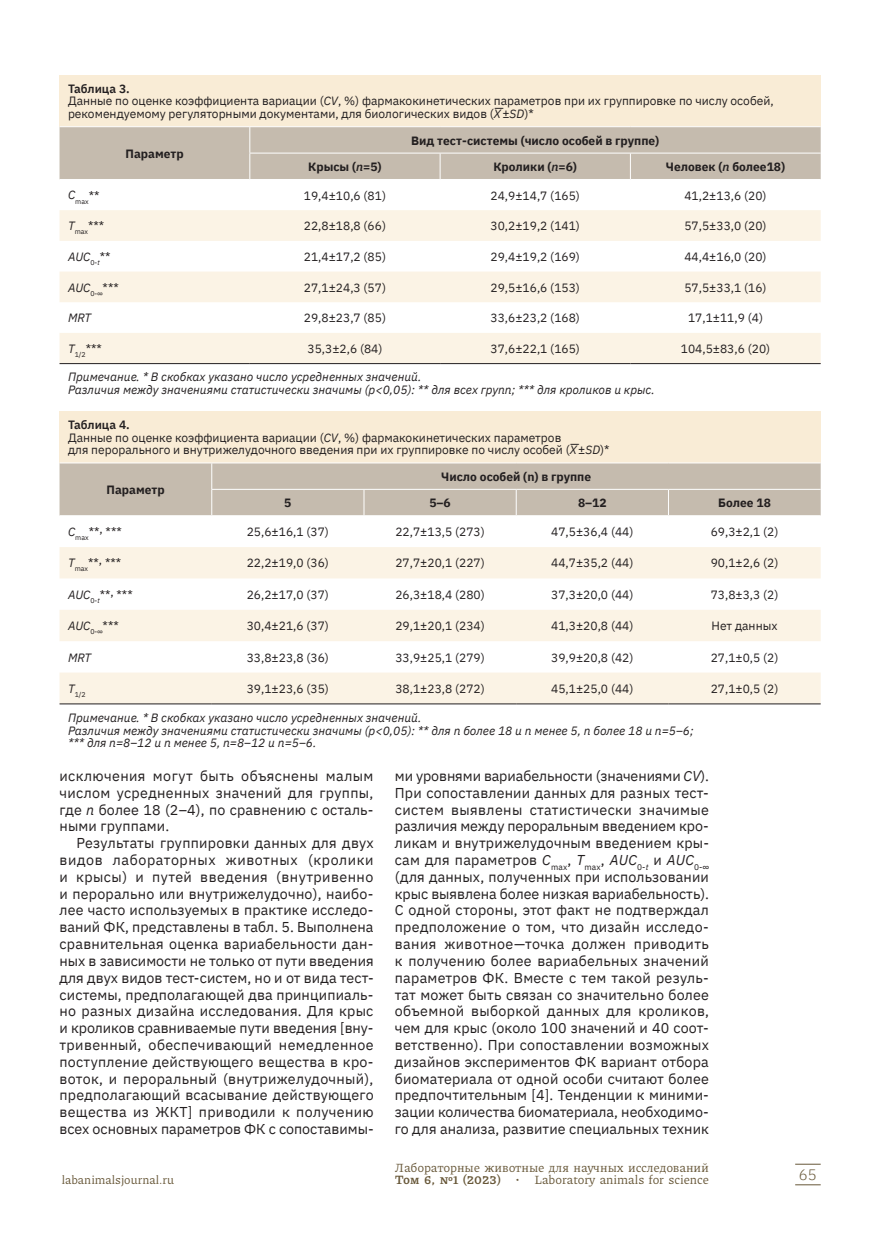
<style>
.page{position:relative;width:893px;height:1234px;background:#fff}
.page>*{position:absolute;margin:0;border:0;box-sizing:border-box;transform-origin:0 0}
.t1{font:300 15px "IBM Plex Sans";color:#675738}
.t2{font:14.25px/16.8px "IBM Plex Sans";letter-spacing:.005em;color:#231f20;text-align:justify}
.t3{font:12.45px "Piazzolla";color:#675738}
.t4{font:12px/12.8px "IBM Plex Sans";color:#231f20}
.t5{font:italic 12px/12.8px "IBM Plex Sans";color:#231f20}
.t6{font:700 12px "IBM Plex Sans";color:#231f20}
.t7{font:12px "Piazzolla";color:#675738}
.t8{font:7.05px "IBM Plex Sans";color:#231f20}
.s1{font-weight:600}
.s2{font-style:italic}
.s3{font-weight:600;font-style:italic}
.s4{font-style:normal}
.s5{font-weight:700}
</style>
<div class="page">
<svg style="left:795px;top:1163px;width:26px;height:1px"></svg>
<svg style="left:795px;top:1184px;width:26px;height:1px"></svg>
<div style="left:60px;top:75px;width:761px;height:52px;background:#f9ecd6"></div>
<svg style="left:60px;top:210px;width:761px;height:92px;fill:#fbf3e5"></svg>
<div style="left:60px;top:333px;width:761px;height:30px;background:#fbf3e5"></div>
<div style="left:60px;top:127px;width:761px;height:52px;background:#c5bbae"></div>
<hr style="left:60px;top:126px;width:190px;height:1px;background:#fff">
<hr style="left:250px;top:126px;width:190px;height:1px;background:#fff">
<hr style="left:440px;top:126px;width:190px;height:1px;background:#fff">
<hr style="left:630px;top:126px;width:191px;height:1px;background:#fff">
<hr style="left:60px;top:363px;width:190px;height:1px;background:#231f20">
<hr style="left:250px;top:363px;width:190px;height:1px;background:#231f20">
<hr style="left:440px;top:363px;width:190px;height:1px;background:#231f20">
<hr style="left:630px;top:363px;width:191px;height:1px;background:#231f20">
<div style="left:60px;top:411px;width:761px;height:52px;background:#f9ecd6"></div>
<svg style="left:60px;top:547px;width:761px;height:94px;fill:#fbf3e5"></svg>
<div style="left:60px;top:672px;width:761px;height:31px;background:#fbf3e5"></div>
<div style="left:60px;top:463px;width:761px;height:52px;background:#c5bbae"></div>
<hr style="left:60px;top:462px;width:152px;height:1px;background:#fff">
<hr style="left:212px;top:462px;width:152px;height:1px;background:#fff">
<hr style="left:364px;top:462px;width:152px;height:1px;background:#fff">
<hr style="left:516px;top:462px;width:152px;height:1px;background:#fff">
<hr style="left:668px;top:462px;width:153px;height:1px;background:#fff">
<hr style="left:60px;top:703px;width:152px;height:1px;background:#231f20">
<hr style="left:212px;top:703px;width:152px;height:1px;background:#231f20">
<hr style="left:364px;top:703px;width:152px;height:1px;background:#231f20">
<hr style="left:516px;top:703px;width:152px;height:1px;background:#231f20">
<hr style="left:668px;top:703px;width:153px;height:1px;background:#231f20">
<p class="t4" style="left:68px;top:81px;width:707px"><span class="s1">Таблица 3.<br></span>Данные по оценке коэффициента вариации (<span class="s2">CV</span>, %) фармакокинетических параметров при их группировке по числу особей, рекомендуемому регуляторными документами, для биологических видов (<span class="s2">X</span>±<span class="s2">SD</span>)*</p>
<p class="t4" style="left:494px;top:100px;width:11px">—</p>
<p class="t6" style="left:126px;top:144px;width:60px">Параметр</p>
<p class="t6" style="left:411px;top:131px;width:250px">Вид тест-системы (число особей в группе)</p>
<p class="t6" style="left:308px;top:157px;width:75px">Крысы (<span class="s3">n</span>=5)</p>
<p class="t6" style="left:493px;top:157px;width:85px">Кролики (<span class="s3">n</span>=6)</p>
<p class="t6" style="left:666px;top:157px;width:121px">Человек (<span class="s3">n</span> более18)</p>
<p class="t8" style="left:68px;top:195px;width:33px"><sup>С</sup>max<sup>**</sup></p>
<p class="t4" style="left:304px;top:188px;width:84px">19,4±10,6 (81)</p>
<p class="t4" style="left:491px;top:188px;width:91px">24,9±14,7 (165)</p>
<p class="t4" style="left:684px;top:188px;width:84px">41,2±13,6 (20)</p>
<p class="t8" style="left:68px;top:226px;width:38px"><sup>Т</sup>max<sup>***</sup></p>
<p class="t4" style="left:304px;top:218px;width:84px">22,8±18,8 (66)</p>
<p class="t4" style="left:491px;top:218px;width:91px">30,2±19,2 (141)</p>
<p class="t4" style="left:684px;top:218px;width:84px">57,5±33,0 (20)</p>
<p class="t5" style="left:68px;top:249px;width:44px">AUC<sub>0‑</sub><sub>t</sub><span class="s4">**</span></p>
<p class="t4" style="left:304px;top:249px;width:84px">21,4±17,2 (85)</p>
<p class="t4" style="left:491px;top:249px;width:91px">29,4±19,2 (169)</p>
<p class="t4" style="left:684px;top:249px;width:84px">44,4±16,0 (20)</p>
<p class="t5" style="left:68px;top:280px;width:52px">AUC<sub>0-∞</sub><span class="s4">***</span></p>
<p class="t4" style="left:304px;top:280px;width:84px">27,1±24,3 (57)</p>
<p class="t4" style="left:491px;top:280px;width:91px">29,5±16,6 (153)</p>
<p class="t4" style="left:684px;top:280px;width:84px">57,5±33,1 (16)</p>
<p class="t5" style="left:68px;top:310px;width:25px">MRT</p>
<p class="t4" style="left:304px;top:310px;width:84px">29,8±23,7 (85)</p>
<p class="t4" style="left:491px;top:310px;width:91px">33,6±23,2 (168)</p>
<p class="t4" style="left:688px;top:310px;width:77px">17,1±11,9 (4)</p>
<p class="t8" style="left:68px;top:349px;width:35px"><sup>Т</sup>1/2<sup>***</sup></p>
<p class="t4" style="left:307px;top:341px;width:77px">35,3±2,6 (84)</p>
<p class="t4" style="left:491px;top:341px;width:91px">37,6±22,1 (165)</p>
<p class="t4" style="left:681px;top:341px;width:91px">104,5±83,6 (20)</p>
<p class="t5" style="left:68px;top:370px;width:588px">Примечание. * В скобках указано число усредненных значений.<br>Различия между значениями статистически значимы (р&lt;0,05): ** для всех групп; *** для кроликов и крыс.</p>
<p class="t4" style="left:68px;top:417px;width:543px"><span class="s1">Таблица 4.<br></span>Данные по оценке коэффициента вариации (<span class="s2">CV</span>, %) фармакокинетических параметров<br>для перорального и внутрижелудочного введения при их группировке по числу особей (<span class="s2">X</span>±<span class="s2">SD</span>)*</p>
<p class="t4" style="left:570px;top:436px;width:11px">—</p>
<p class="t6" style="left:107px;top:480px;width:60px">Параметр</p>
<p class="t6" style="left:441px;top:467px;width:151px">Число особей (n) в группе</p>
<p class="t6" style="left:284px;top:493px;width:9px">5</p>
<p class="t6" style="left:429px;top:493px;width:23px">5–6</p>
<p class="t6" style="left:578px;top:493px;width:30px">8–12</p>
<p class="t6" style="left:718px;top:493px;width:54px">Более 18</p>
<p class="t4" style="left:68px;top:524px;width:55px"><span class="s2">С</span><sub>max</sub>**, ***</p>
<p class="t4" style="left:247px;top:524px;width:84px">25,6±16,1 (37)</p>
<p class="t4" style="left:395px;top:524px;width:91px">22,7±13,5 (273)</p>
<p class="t4" style="left:551px;top:524px;width:84px">47,5±36,4 (44)</p>
<p class="t4" style="left:711px;top:524px;width:69px">69,3±2,1 (2)</p>
<p class="t4" style="left:68px;top:555px;width:55px"><span class="s2">Т</span><sub>max</sub>**, ***</p>
<p class="t4" style="left:247px;top:555px;width:84px">22,2±19,0 (36)</p>
<p class="t4" style="left:395px;top:555px;width:91px">27,7±20,1 (227)</p>
<p class="t4" style="left:551px;top:555px;width:84px">44,7±35,2 (44)</p>
<p class="t4" style="left:711px;top:555px;width:69px">90,1±2,6 (2)</p>
<p class="t4" style="left:68px;top:587px;width:66px"><span class="s2">AUC</span><sub>0‑</sub><sub>t</sub>**, ***</p>
<p class="t4" style="left:247px;top:587px;width:84px">26,2±17,0 (37)</p>
<p class="t4" style="left:395px;top:587px;width:91px">26,3±18,4 (280)</p>
<p class="t4" style="left:551px;top:587px;width:84px">37,3±20,0 (44)</p>
<p class="t4" style="left:711px;top:587px;width:69px">73,8±3,3 (2)</p>
<p class="t5" style="left:68px;top:618px;width:52px">AUC<sub>0-∞</sub><span class="s4">***</span></p>
<p class="t4" style="left:247px;top:618px;width:84px">30,4±21,6 (37)</p>
<p class="t4" style="left:395px;top:618px;width:91px">29,1±20,1 (234)</p>
<p class="t4" style="left:551px;top:618px;width:84px">41,3±20,8 (44)</p>
<p class="t4" style="left:712px;top:618px;width:67px">Нет данных</p>
<p class="t5" style="left:68px;top:649px;width:25px">MRT</p>
<p class="t4" style="left:247px;top:649px;width:84px">33,8±23,8 (36)</p>
<p class="t4" style="left:395px;top:649px;width:91px">33,9±25,1 (279)</p>
<p class="t4" style="left:551px;top:649px;width:84px">39,9±20,8 (42)</p>
<p class="t4" style="left:711px;top:649px;width:69px">27,1±0,5 (2)</p>
<p class="t8" style="left:68px;top:689px;width:19px"><sup>Т</sup>1/2</p>
<p class="t4" style="left:247px;top:681px;width:84px">39,1±23,6 (35)</p>
<p class="t4" style="left:395px;top:681px;width:91px">38,1±23,8 (272)</p>
<p class="t4" style="left:551px;top:681px;width:84px">45,1±25,0 (44)</p>
<p class="t4" style="left:711px;top:681px;width:69px">27,1±0,5 (2)</p>
<p class="t5" style="left:68px;top:710px;width:627px">Примечание. * В скобках указано число усредненных значений.<br>Различия между значениями статистически значимы (р&lt;0,05): ** для n более 18 и n менее 5, n более 18 и n=5–6; *** для n=8–12 и n менее 5, n=8–12 и n=5–6.</p>
<p class="t2" style="left:60px;top:766px;width:316px">исключения могут быть объяснены малым числом усредненных значений для группы, где <span class="s2">n</span> более 18 (2–4), по сравнению с осталь&shy;ными группами.</p>
<p class="t2" style="left:60px;top:833px;width:316px;text-indent:17px">Результаты группировки данных для двух видов лабораторных животных (кролики и крысы) и путей введения (внутривенно и перорально или внутрижелудочно), наибо&shy;лее часто используемых в практике исследо&shy;ваний ФК, представлены в табл. 5. Выполнена сравнительная оценка вариабельности дан&shy;ных в зависимости не только от пути введения для двух видов тест-систем, но и от вида тест&shy;системы, предполагающей два принципиаль&shy;но разных дизайна исследования. Для крыс и кроликов сравниваемые пути введения [вну&shy;тривенный, обеспечивающий немедленное поступление действующего вещества в кро&shy;воток, и пероральный (внутрижелудочный), предполагающий всасывание действующего вещества из ЖКТ] приводили к получению всех основных параметров ФК с сопоставимы-</p>
<p class="t2" style="left:395px;top:766px;width:316px">ми уровнями вариабельности (значениями <span class="s2">CV</span>).<br>При сопоставлении данных для разных тест&shy;систем выявлены статистически значимые различия между пероральным введением кро&shy;ликам и внутрижелудочным введением кры&shy;сам для параметров <span class="s2">C</span><sub>max</sub>, <span class="s2">Т</span><sub>max</sub>, <span class="s2">AUC</span><sub>0‑</sub><sub>t</sub> и <span class="s2">AUC</span><sub>0-∞ </sub>(для данных, полученных при использовании крыс выявлена более низкая вариабельность).<br>С одной стороны, этот факт не подтверждал предположение о том, что дизайн исследо&shy;вания животное—точка должен приводить к получению более вариабельных значений параметров ФК. Вместе с тем такой резуль&shy;тат может быть связан со значительно более объемной выборкой данных для кроликов, чем для крыс (около 100 значений и 40 соот&shy;ветственно). При сопоставлении возможных дизайнов экспериментов ФК вариант отбора биоматериала от одной особи считают более предпочтительным [4]. Тенденции к миними&shy;зации количества биоматериала, необходимо&shy;го для анализа, развитие специальных техник</p>
<p class="t3" style="left:395px;top:1159px;width:316px">Лабораторные животные для научных исследований</p>
<p class="t7" style="left:62px;top:1172px;width:114px">labanimalsjournal.ru</p>
<p class="t3" style="left:395px;top:1172px;width:315px"><span class="s5">Том 6, №1 (2023)</span> • Laboratory animals for science</p>
<p class="t1" style="left:799px;top:1163px;width:19px">65</p>
</div>
